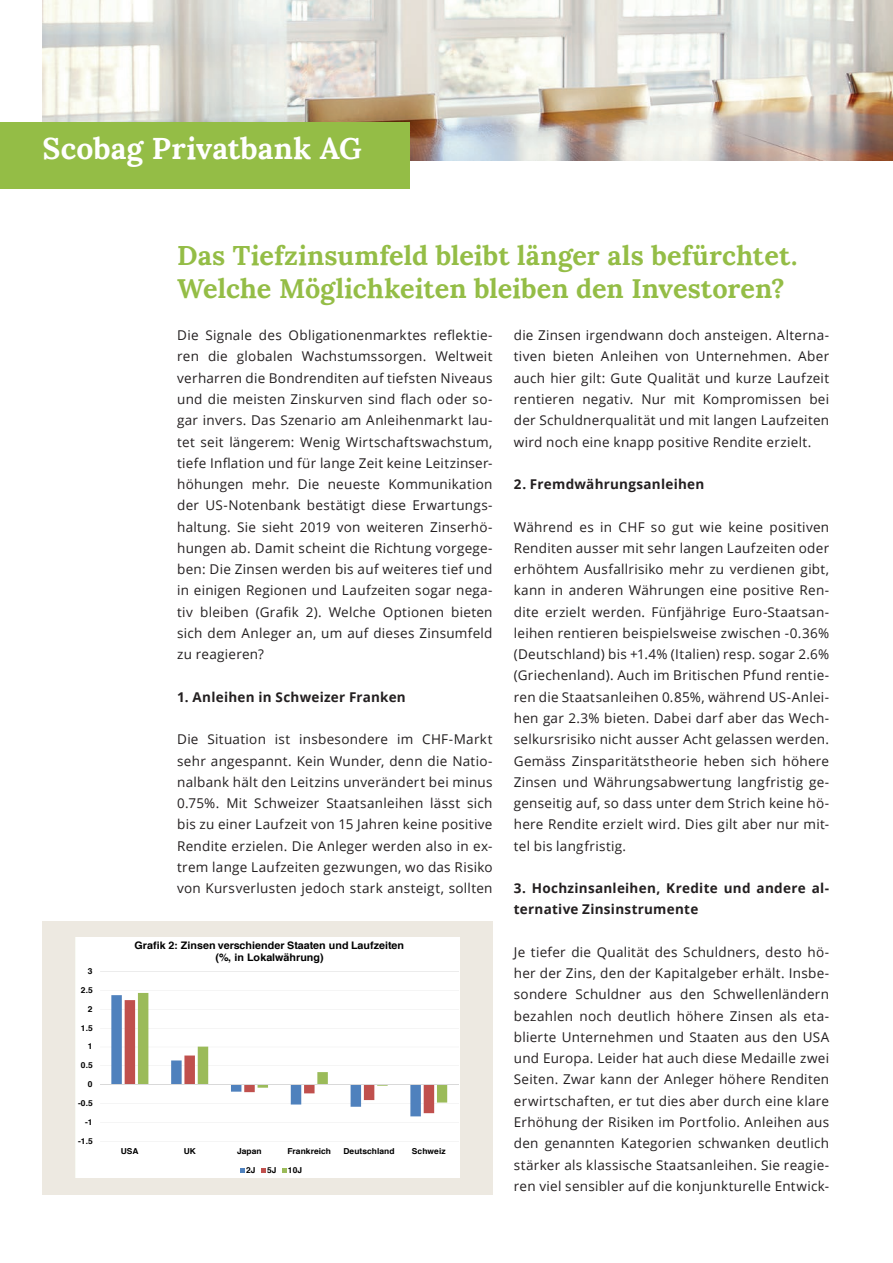
<style>
.page{position:relative;width:893px;height:1263px;background:#fff}
.page>*{position:absolute;margin:0;border:0;box-sizing:border-box;transform-origin:0 0}
.t1{font:700 30px "Lora";letter-spacing:.005em;color:#fff}
.t2{font:700 27px/32.4px "Lora";color:#94bd46}
.t3{font:13.5px/21.3px "Open Sans";letter-spacing:.02em;color:#231f20;text-align:justify}
.t4{font:700 13.5px/21.3px "Open Sans";letter-spacing:.02em;color:#231f20}
.t5{font:700 10.35px/11.9px "Helvetica";color:#000;text-align:center}
.t6{font:700 8.1px "Helvetica";color:#000}
</style>
<div class="page">
<img style="left:43px;top:0;width:850px;height:160px">
<div style="left:0;top:122px;width:409px;height:66px;background:#94bd46"></div>
<div style="left:43px;top:921px;width:450px;height:274px;background:#ede9e1"></div>
<svg style="left:75px;top:937px;width:385px;height:240px;background:#f7f7f6"></svg>
<h1 class="t1" style="left:43px;top:123px;width:321px">Scobag Privatbank AG</h1>
<p class="t6" style="left:88px;top:964px;width:6px">3</p>
<p class="t6" style="left:81px;top:983px;width:13px">2.5</p>
<p class="t6" style="left:88px;top:1002px;width:6px">2</p>
<p class="t6" style="left:81px;top:1021px;width:13px">1.5</p>
<p class="t6" style="left:88px;top:1040px;width:6px">1</p>
<p class="t6" style="left:81px;top:1059px;width:13px">0.5</p>
<p class="t6" style="left:88px;top:1078px;width:6px">0</p>
<p class="t6" style="left:78px;top:1097px;width:16px">-0.5</p>
<p class="t6" style="left:85px;top:1116px;width:9px">-1</p>
<p class="t6" style="left:78px;top:1135px;width:16px">-1.5</p>
<h2 class="t2" style="left:177px;top:237px;width:622px">Das Tiefzinsumfeld bleibt länger als befürchtet.<br>Welche Möglichkeiten bleiben den Investoren?</h2>
<p class="t3" style="left:177px;top:324px;width:317px">Die Signale des Obligationenmarktes reflektie&shy;ren die globalen Wachstumssorgen. Weltweit verharren die Bondrenditen auf tiefsten Niveaus und die meisten Zinskurven sind flach oder so&shy;gar invers. Das Szenario am Anleihenmarkt lau&shy;tet seit längerem: Wenig Wirtschaftswachstum, tiefe Inflation und für lange Zeit keine Leitzinser&shy;höhungen mehr. Die neueste Kommunikation der US-Notenbank bestätigt diese Erwartungs&shy;haltung. Sie sieht 2019 von weiteren Zinserhö&shy;hungen ab. Damit scheint die Richtung vorgege&shy;ben: Die Zinsen werden bis auf weiteres tief und in einigen Regionen und Laufzeiten sogar nega&shy;tiv bleiben (Grafik 2). Welche Optionen bieten sich dem Anleger an, um auf dieses Zinsumfeld zu reagieren?</p>
<p class="t4" style="left:177px;top:686px;width:230px">1. Anleihen in Schweizer Franken</p>
<p class="t3" style="left:177px;top:728px;width:317px">Die Situation ist insbesondere im CHF-Markt sehr angespannt. Kein Wunder, denn die Natio&shy;nalbank hält den Leitzins unverändert bei minus 0.75%. Mit Schweizer Staatsanleihen lässt sich bis zu einer Laufzeit von 15 Jahren keine positive Rendite erzielen. Die Anleger werden also in ex&shy;trem lange Laufzeiten gezwungen, wo das Risiko von Kursverlusten jedoch stark ansteigt, sollten</p>
<p class="t3" style="left:514px;top:324px;width:317px">die Zinsen irgendwann doch ansteigen. Alterna&shy;tiven bieten Anleihen von Unternehmen. Aber auch hier gilt: Gute Qualität und kurze Laufzeit rentieren negativ. Nur mit Kompromissen bei der Schuldnerqualität und mit langen Laufzeiten wird noch eine knapp positive Rendite erzielt.</p>
<p class="t4" style="left:514px;top:473px;width:192px">2. Fremdwährungsanleihen</p>
<p class="t3" style="left:514px;top:516px;width:317px">Während es in CHF so gut wie keine positiven Renditen ausser mit sehr langen Laufzeiten oder erhöhtem Ausfallrisiko mehr zu verdienen gibt, kann in anderen Währungen eine positive Ren&shy;dite erzielt werden. Fünfjährige Euro-Staatsan&shy;leihen rentieren beispielsweise zwischen -0.36% (Deutschland) bis +1.4% (Italien) resp. sogar 2.6% (Griechenland). Auch im Britischen Pfund rentie&shy;ren die Staatsanleihen 0.85%, während US-Anlei&shy;hen gar 2.3% bieten. Dabei darf aber das Wech&shy;selkursrisiko nicht ausser Acht gelassen werden.<br>Gemäss Zinsparitätstheorie heben sich höhere Zinsen und Währungsabwertung langfristig ge&shy;genseitig auf, so dass unter dem Strich keine hö&shy;here Rendite erzielt wird. Dies gilt aber nur mit&shy;tel bis langfristig.</p>
<p class="t4" style="left:514px;top:877px;width:317px">3. Hochzinsanleihen, Kredite und andere al&shy;ternative Zinsinstrumente</p>
<p class="t3" style="left:514px;top:941px;width:317px">Je tiefer die Qualität des Schuldners, desto hö&shy;her der Zins, den der Kapitalgeber erhält. Insbe&shy;sondere Schuldner aus den Schwellenländern bezahlen noch deutlich höhere Zinsen als eta&shy;blierte Unternehmen und Staaten aus den USA und Europa. Leider hat auch diese Medaille zwei Seiten. Zwar kann der Anleger höhere Renditen erwirtschaften, er tut dies aber durch eine klare Erhöhung der Risiken im Portfolio. Anleihen aus den genannten Kategorien schwanken deutlich stärker als klassische Staatsanleihen. Sie reagie&shy;ren viel sensibler auf die konjunkturelle Entwick-</p>
<p class="t5" style="left:135px;top:940px;width:271px">Grafik 2: Zinsen verschiender Staaten und Laufzeiten (%, in Lokalwährung)</p>
<p class="t6" style="left:121px;top:1144px;width:19px">USA</p>
<p class="t6" style="left:184px;top:1144px;width:14px">UK</p>
<p class="t6" style="left:237px;top:1144px;width:26px">Japan</p>
<p class="t6" style="left:287px;top:1144px;width:45px">Frankreich</p>
<p class="t6" style="left:343px;top:1144px;width:53px">Deutschland</p>
<p class="t6" style="left:412px;top:1144px;width:35px">Schweiz</p>
<p class="t6" style="left:246px;top:1163px;width:11px">2J</p>
<p class="t6" style="left:267px;top:1163px;width:11px">5J</p>
<p class="t6" style="left:288px;top:1163px;width:16px">10J</p>
</div>
